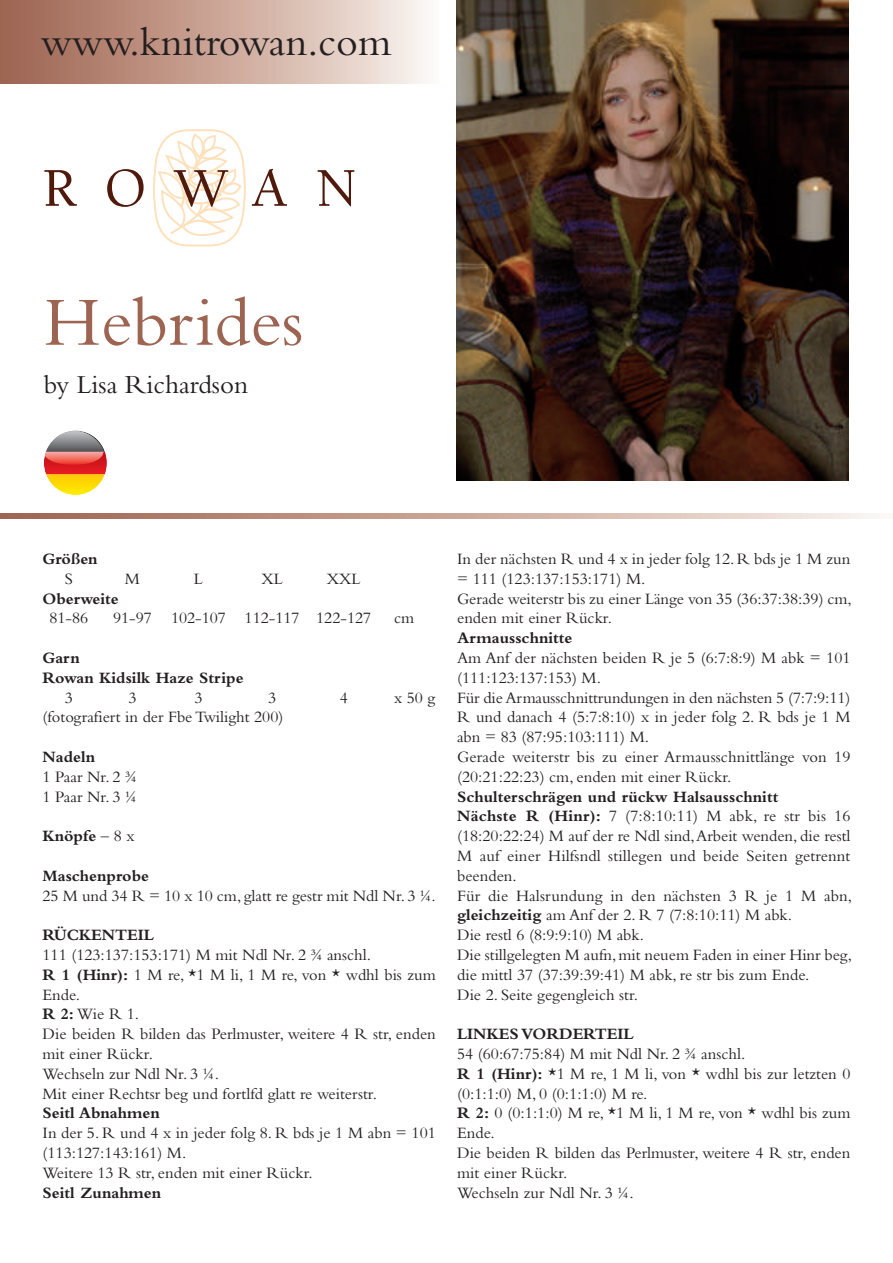
<style>
.page{position:relative;width:893px;height:1263px;background:#fff}
.page>*{position:absolute;margin:0;border:0;box-sizing:border-box;transform-origin:0 0}
.t1{font:72px "Bembo Std";color:#9d6452}
.t2{font:42px "Bembo Std";color:#231f20}
.t3{font:27px "Bembo Std";color:#231f20}
.t4{font:16.5px/19.8px "Bembo Std";color:#231f20}
.t5{font:700 16.5px/19.8px "Bembo Std";color:#231f20}
.s1{font-weight:400}
.s2{font-weight:700}
</style>
<div class="page">
<svg style="left:44px;top:170px;width:33px;height:36px"></svg>
<svg style="left:107px;top:169px;width:37px;height:38px"></svg>
<svg style="left:153px;top:129px;width:134px;height:118px"></svg>
<svg style="left:318px;top:170px;width:36px;height:36px"></svg>
<img style="left:457px;top:0;width:392px;height:480px">
<div style="left:0;top:0;width:439px;height:83px;background:linear-gradient(to right,#9d5f4a,#fbf3ee)"></div>
<svg style="left:0;top:514px;width:880px;height:5px;background:#caa699"></svg>
<svg style="left:44px;top:430px;width:63px;height:65px"></svg>
<h2 class="t2" style="left:41px;top:27px;width:352px">www.knitrowan.com</h2>
<h1 class="t1" style="left:44px;top:296px;width:261px">Hebrides</h1>
<h3 class="t3" style="left:44px;top:375px;width:206px">by Lisa Richardson</h3>
<p class="t5" style="left:43px;top:549px;width:57px">Größen</p>
<p class="t4" style="left:65px;top:570px;width:10px">S</p>
<p class="t4" style="left:125px;top:570px;width:17px">M</p>
<p class="t4" style="left:194px;top:570px;width:11px">L</p>
<p class="t4" style="left:261px;top:570px;width:23px">XL</p>
<p class="t4" style="left:327px;top:570px;width:35px">XXL</p>
<p class="t5" style="left:43px;top:588px;width:78px">Oberweite</p>
<p class="t4" style="left:49px;top:610px;width:40px">81-86</p>
<p class="t4" style="left:113px;top:610px;width:260px">91-97 102-107 112-117 122-127</p>
<p class="t4" style="left:394px;top:610px;width:22px">cm</p>
<p class="t5" style="left:43px;top:648px;width:203px">Garn<br>Rowan Kidsilk Haze Stripe</p>
<p class="t4" style="left:65px;top:689px;width:10px">3</p>
<p class="t4" style="left:128px;top:689px;width:10px">3</p>
<p class="t4" style="left:194px;top:689px;width:10px">3</p>
<p class="t4" style="left:268px;top:689px;width:10px">3</p>
<p class="t4" style="left:340px;top:689px;width:10px">4</p>
<p class="t4" style="left:394px;top:689px;width:43px">x 50 g</p>
<p class="t4" style="left:43px;top:709px;width:242px">(fotografiert in der Fbe Twilight 200)</p>
<p class="t5" style="left:43px;top:747px;width:54px">Nadeln</p>
<p class="t4" style="left:43px;top:768px;width:96px">1 Paar Nr. 2 ¾<br>1 Paar Nr. 3 ¼</p>
<p class="t5" style="left:43px;top:826px;width:93px">Knöpfe <span class="s1">– 8 x</span></p>
<p class="t5" style="left:43px;top:865px;width:108px">Maschenprobe</p>
<p class="t4" style="left:43px;top:887px;width:395px">25 M und 34 R = 10 x 10 cm, glatt re gestr mit Ndl Nr. 3 ¼.</p>
<p class="t5" style="left:43px;top:925px;width:113px">RÜCKENTEIL</p>
<p class="t4" style="left:43px;top:946px;width:395px">111 (123:137:153:171) M mit Ndl Nr. 2 ¾ anschl.<br><span class="s2">R 1 (Hinr):</span> 1 M re, *1 M li, 1 M re, von * wdhl bis zum<br>Ende.<br><span class="s2">R 2:</span>Wie R 1.<br>Die beiden R bilden das Perlmuster, weitere 4 R str, enden mit einer Rückr.<br>Wechseln zur Ndl Nr. 3 ¼.<br>Mit einer Rechtsr beg und fortlfd glatt re weiterstr.</p>
<p class="t5" style="left:43px;top:1103px;width:119px">Seitl Abnahmen</p>
<p class="t4" style="left:43px;top:1125px;width:395px">In der 5. R und 4 x in jeder folg 8. R bds je 1 M abn = 101 (113:127:143:161) M.<br>Weitere 13 R str, enden mit einer Rückr.</p>
<p class="t5" style="left:43px;top:1182px;width:120px">Seitl Zunahmen</p>
<p class="t4" style="left:457px;top:550px;width:396px">In der nächsten R und 4 x in jeder folg 12. R bds je 1 M zun = 111 (123:137:153:171) M.<br>Gerade weiterstr bis zu einer Länge von 35 (36:37:38:39) cm, enden mit einer Rückr.</p>
<p class="t5" style="left:457px;top:628px;width:117px">Armausschnitte</p>
<p class="t4" style="left:457px;top:649px;width:395px">Am Anf der nächsten beiden R je 5 (6:7:8:9) M abk = 101 (111:123:137:153) M.<br>Für die Armausschnittrundungen in den nächsten 5 (7:7:9:11)<br>R und danach 4 (5:7:8:10) x in jeder folg 2. R bds je 1 M abn = 83 (87:95:103:111) M.<br>Gerade weiterstr bis zu einer Armausschnittlänge von 19 (20:21:22:23) cm, enden mit einer Rückr.</p>
<p class="t4" style="left:457px;top:788px;width:397px"><span class="s2">Schulterschrägen und rückw Halsausschnitt<br>Nächste R (Hinr):</span> 7 (7:8:10:11) M abk, re str bis 16 (18:20:22:24) M auf der re Ndl sind, Arbeit wenden, die restl M auf einer Hilfsndl stillegen und beide Seiten getrennt beenden.<br>Für die Halsrundung in den nächsten 3 R je 1 M abn, <span class="s2">gleichzeitig</span> am Anf der 2. R 7 (7:8:10:11) M abk.<br>Die restl 6 (8:9:9:10) M abk.<br>Die stillgelegten M aufn, mit neuem Faden in einer Hinr beg, die mittl 37 (37:39:39:41) M abk, re str bis zum Ende.<br>Die 2. Seite gegengleich str.</p>
<p class="t5" style="left:457px;top:1024px;width:178px">LINKES VORDERTEIL</p>
<p class="t4" style="left:457px;top:1045px;width:395px">54 (60:67:75:84) M mit Ndl Nr. 2 ¾ anschl.<br><span class="s2">R 1 (Hinr):</span> *1 M re, 1 M li, von * wdhl bis zur letzten 0 (0:1:1:0) M, 0 (0:1:1:0) M re.<br><span class="s2">R 2:</span> 0 (0:1:1:0) M re, *1 M li, 1 M re, von * wdhl bis zum Ende.<br>Die beiden R bilden das Perlmuster, weitere 4 R str, enden mit einer Rückr.<br>Wechseln zur Ndl Nr. 3 ¼.</p>
</div>
